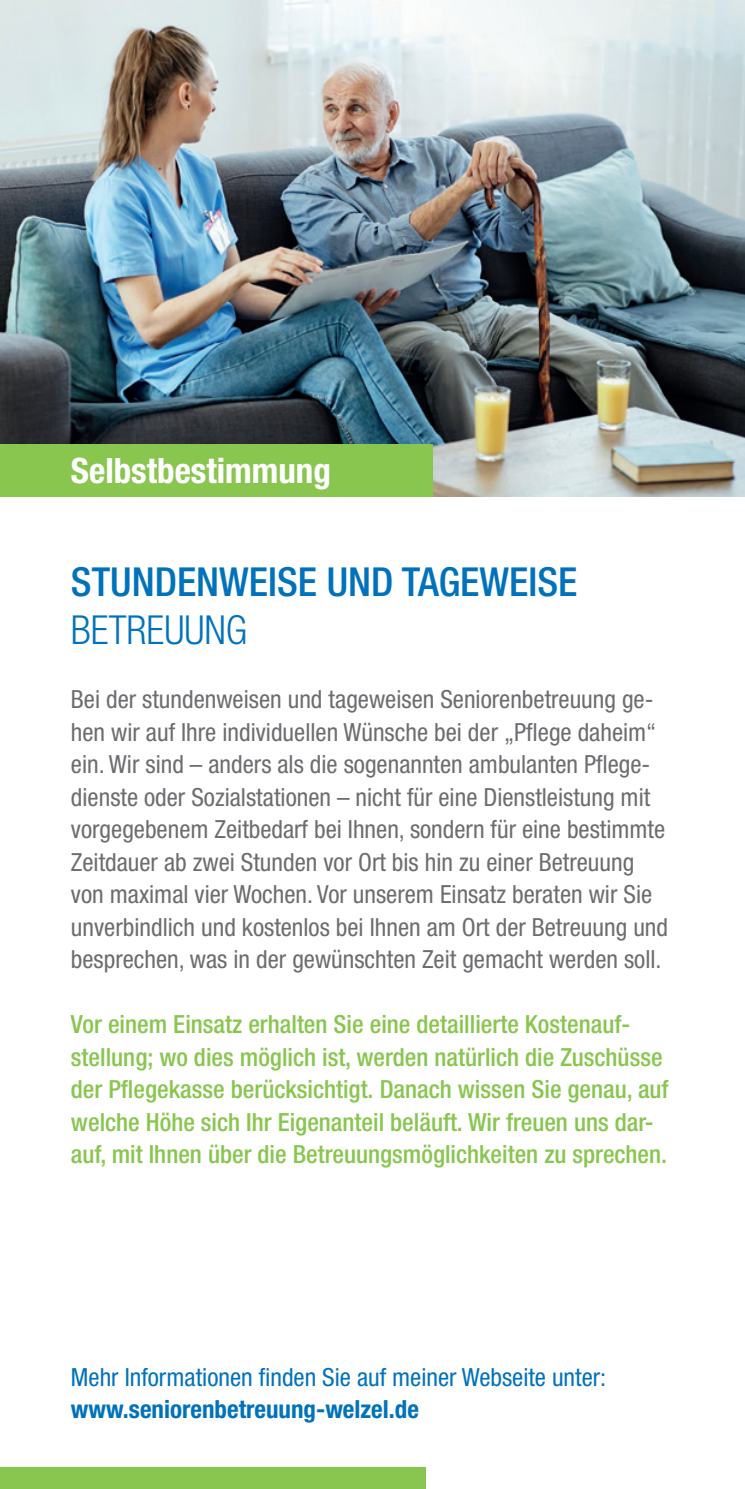
<style>
.page{position:relative;width:745px;height:1489px;background:#fff}
.page>*{position:absolute;margin:0;border:0;box-sizing:border-box;transform-origin:0 0}
.t1{font:500 condensed 40px "Helvetica Neue LT Pro";color:#0072bc}
.t2{font:300 condensed 40px "Helvetica Neue LT Pro";color:#0072bc}
.t3{font:700 condensed 35px "Helvetica Neue LT Pro";color:#fff}
.t4{font:condensed 25px/32.5px "Helvetica Neue LT Pro";color:#6c6d70}
.t5{font:500 condensed 25px/32.5px "Helvetica Neue LT Pro";color:#89c650}
.t6{font:condensed 25px "Helvetica Neue LT Pro";color:#0072bc}
.t7{font:700 condensed 25px "Helvetica Neue LT Pro";color:#0072bc}
</style>
<div class="page">
<img style="left:0;top:0;width:744px;height:496px">
<div style="left:0;top:443px;width:432px;height:53px;background:#89c650"></div>
<div style="left:0;top:1467px;width:425px;height:21px;background:#89c650"></div>
<h2 class="t3" style="left:71px;top:449px;width:261px">Selbstbestimmung</h2>
<h1 class="t1" style="left:71px;top:557px;width:507px">STUNDENWEISE UND TAGEWEISE</h1>
<h1 class="t2" style="left:71px;top:606px;width:178px">BETREUUNG</h1>
<p class="t4" style="left:71px;top:682px;width:598px">Bei der stundenweisen und tageweisen Seniorenbetreuung ge&shy;hen wir auf Ihre individuellen Wünsche bei der „Pflege daheim“ ein. Wir sind – anders als die sogenannten ambulanten Pflege&shy;dienste oder Sozialstationen – nicht für eine Dienstleistung mit vorgegebenem Zeitbedarf bei Ihnen, sondern für eine bestimmte Zeitdauer ab zwei Stunden vor Ort bis hin zu einer Betreuung von maximal vier Wochen. Vor unserem Einsatz beraten wir Sie unverbindlich und kostenlos bei Ihnen am Ort der Betreuung und besprechen, was in der gewünschten Zeit gemacht werden soll.</p>
<p class="t5" style="left:71px;top:1007px;width:598px">Vor einem Einsatz erhalten Sie eine detaillierte Kostenauf&shy;stellung; wo dies möglich ist, werden natürlich die Zuschüsse der Pflegekasse berücksichtigt. Danach wissen Sie genau, auf welche Höhe sich Ihr Eigenanteil beläuft. Wir freuen uns dar&shy;auf, mit Ihnen über die Betreuungsmöglichkeiten zu sprechen.</p>
<p class="t6" style="left:71px;top:1362px;width:536px">Mehr Informationen finden Sie auf meiner Webseite unter:</p>
<p class="t7" style="left:71px;top:1393px;width:349px">www.seniorenbetreuung-welzel.de</p>
</div>
